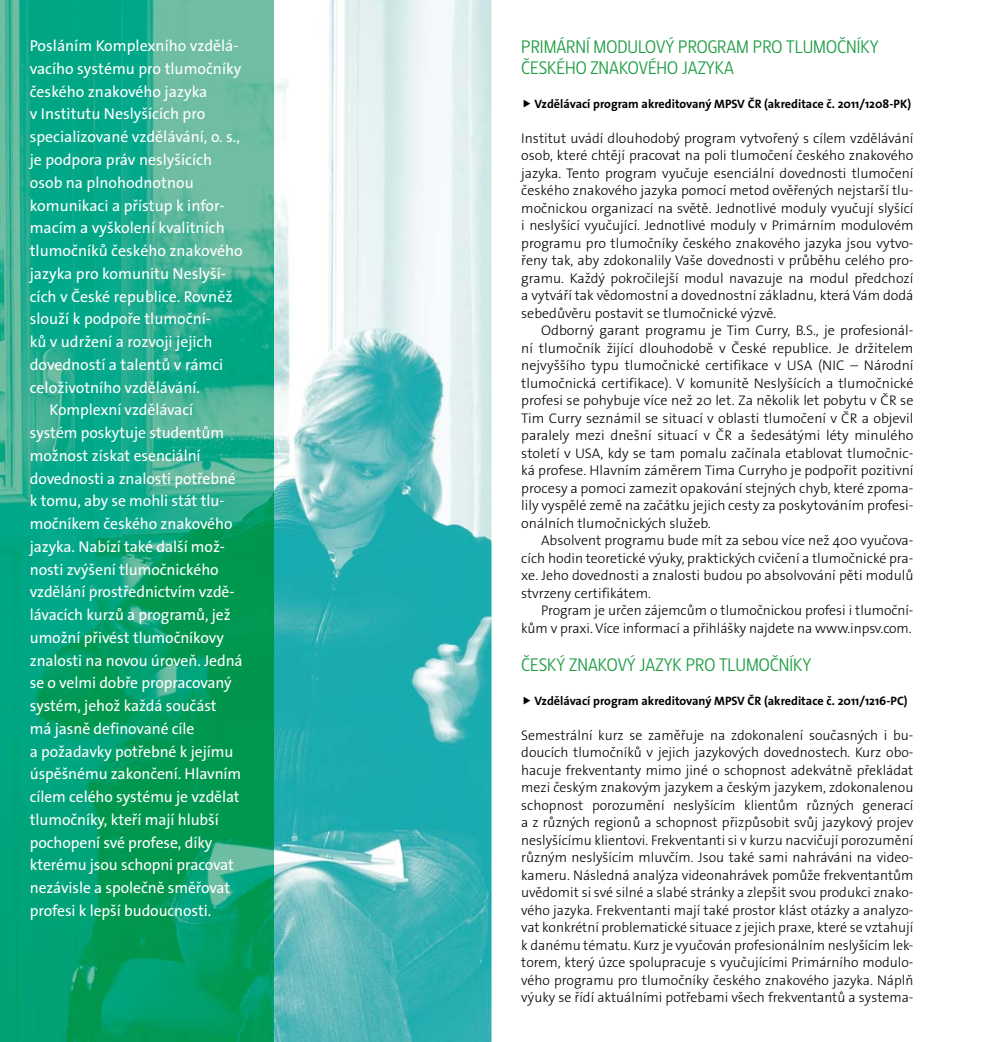
<style>
.page{position:relative;width:983px;height:1042px;background:#fff}
.page>*{position:absolute;margin:0;border:0;box-sizing:border-box;transform-origin:0 0}
.t1{font:17.5px/21px "Botanika Lite";color:#219e45}
.t2{font:15.75px "The Sans CE Regular";letter-spacing:-.005em;color:#fff}
.t3{font:14px/17.5px "The Sans CE Light";color:#000;text-align:justify}
.t4{font:12.25px "The Sans CE Bold";color:#000}
</style>
<div class="page">
<img style="left:273px;top:0;width:218px;height:1042px">
<img style="left:0;top:0;width:273px;height:1042px">
<p class="t2" style="left:30px;top:38px;width:210px">Posláním Komplexního vzdělá-</p>
<p class="t2" style="left:30px;top:61px;width:213px">vacího systému pro tlumočníky</p>
<p class="t2" style="left:30px;top:84px;width:179px">českého znakového jazyka</p>
<p class="t2" style="left:30px;top:106px;width:177px">v Institutu Neslyšících pro</p>
<p class="t2" style="left:30px;top:129px;width:212px">specializované vzdělávání, o. s.,</p>
<p class="t2" style="left:30px;top:152px;width:184px">je podpora práv neslyšících</p>
<p class="t2" style="left:30px;top:175px;width:165px">osob na plnohodnotnou</p>
<p class="t2" style="left:30px;top:197px;width:196px">komunikaci a přístup k infor-</p>
<p class="t2" style="left:30px;top:220px;width:196px">macím a vyškolení kvalitních</p>
<p class="t2" style="left:30px;top:243px;width:214px">tlumočníků českého znakového</p>
<p class="t2" style="left:30px;top:266px;width:198px">jazyka pro komunitu Neslyší-</p>
<p class="t2" style="left:30px;top:288px;width:204px">cích v České republice. Rovněž</p>
<p class="t2" style="left:30px;top:311px;width:183px">slouží k podpoře tlumoční-</p>
<p class="t2" style="left:30px;top:334px;width:184px">ků v udržení a rozvoji jejich</p>
<p class="t2" style="left:30px;top:357px;width:195px">dovedností a talentů v rámci</p>
<p class="t2" style="left:30px;top:379px;width:172px">celoživotního vzdělávání.</p>
<p class="t2" style="left:50px;top:402px;width:145px">Komplexní vzdělávací</p>
<p class="t2" style="left:30px;top:425px;width:196px">systém poskytuje studentům</p>
<p class="t2" style="left:30px;top:448px;width:172px">možnost získat esenciální</p>
<p class="t2" style="left:30px;top:470px;width:207px">dovednosti a znalosti potřebné</p>
<p class="t2" style="left:30px;top:493px;width:196px">k tomu, aby se mohli stát tlu-</p>
<p class="t2" style="left:30px;top:516px;width:204px">močníkem českého znakového</p>
<p class="t2" style="left:30px;top:539px;width:196px">jazyka. Nabízí také další mož-</p>
<p class="t2" style="left:30px;top:561px;width:190px">nosti zvýšení tlumočnického</p>
<p class="t2" style="left:30px;top:584px;width:206px">vzdělání prostřednictvím vzdě-</p>
<p class="t2" style="left:30px;top:607px;width:202px">lávacích kurzů a programů, jež</p>
<p class="t2" style="left:30px;top:630px;width:196px">umožní přivést tlumočníkovy</p>
<p class="t2" style="left:30px;top:652px;width:214px">znalosti na novou úroveň. Jedná</p>
<p class="t2" style="left:30px;top:675px;width:203px">se o velmi dobře propracovaný</p>
<p class="t2" style="left:30px;top:698px;width:188px">systém, jehož každá součást</p>
<p class="t2" style="left:30px;top:721px;width:166px">má jasně definované cíle</p>
<p class="t2" style="left:30px;top:743px;width:205px">a požadavky potřebné k jejímu</p>
<p class="t2" style="left:30px;top:766px;width:213px">úspěšnému zakončení. Hlavním</p>
<p class="t2" style="left:30px;top:789px;width:211px">cílem celého systému je vzdělat</p>
<p class="t2" style="left:30px;top:812px;width:190px">tlumočníky, kteří mají hlubší</p>
<p class="t2" style="left:30px;top:834px;width:184px">pochopení své profese, díky</p>
<p class="t2" style="left:30px;top:857px;width:206px">kterému jsou schopni pracovat</p>
<p class="t2" style="left:30px;top:880px;width:202px">nezávisle a společně směřovat</p>
<p class="t2" style="left:30px;top:903px;width:183px">profesi k lepší budoucnosti.</p>
<p class="t1" style="left:521px;top:39px;width:358px">PRIMÁRNÍ MODULOVÝ PROGRAM PRO TLUMOČNÍKY<br>ČESKÉHO ZNAKOVÉHO JAZYKA</p>
<p class="t4" style="left:534px;top:97px;width:378px">Vzdělávací program akreditovaný MPSV ČR (akreditace č. 2011/1208-PK)</p>
<p class="t3" style="left:521px;top:130px;width:393px">Institut uvádí dlouhodobý program vytvořený s cílem vzdělávání osob, které chtějí pracovat na poli tlumočení českého znakového jazyka. Tento program vyučuje esenciální dovednosti tlumočení českého znakového jazyka pomocí metod ověřených nejstarší tlu&shy;močnickou organizací na světě. Jednotlivé moduly vyučují slyšící i neslyšící vyučující. Jednotlivé moduly v Primárním modulovém programu pro tlumočníky českého znakového jazyka jsou vytvo&shy;řeny tak, aby zdokonalily Vaše dovednosti v průběhu celého pro&shy;gramu. Každý pokročilejší modul navazuje na modul předchozí a vytváří tak vědomostní a dovednostní základnu, která Vám dodá sebedůvěru postavit se tlumočnické výzvě.</p>
<p class="t3" style="left:521px;top:322px;width:393px;text-indent:20px">Odborný garant programu je Tim Curry, B.S., je profesionál&shy;ní tlumočník žijící dlouhodobě v České republice. Je držitelem nejvyššího typu tlumočnické certifikace v USA (NIC – Národní tlumočnická certifikace). V komunitě Neslyšících a tlumočnické profesi se pohybuje více než 20 let. Za několik let pobytu v ČR se Tim Curry seznámil se situací v oblasti tlumočení v ČR a objevil paralely mezi dnešní situací v ČR a šedesátými léty minulého století v USA, kdy se tam pomalu začínala etablovat tlumočnic&shy;ká profese. Hlavním záměrem Tima Curryho je podpořit pozitivní procesy a pomoci zamezit opakování stejných chyb, které zpoma&shy;lily vyspělé země na začátku jejich cesty za poskytováním profesi&shy;onálních tlumočnických služeb.</p>
<p class="t3" style="left:521px;top:532px;width:393px;text-indent:20px">Absolvent programu bude mít za sebou více než 400 vyučova&shy;cích hodin teoretické výuky, praktických cvičení a tlumočnické pra&shy;xe. Jeho dovednosti a znalosti budou po absolvování pěti modulů stvrzeny certifikátem.</p>
<p class="t3" style="left:521px;top:602px;width:393px;text-align:right">Program je určen zájemcům o tlumočnickou profesi i tlumoční&shy;kům v praxi. Více informací a přihlášky najdete na www.inpsv.com.</p>
<p class="t1" style="left:521px;top:657px;width:291px">ČESKÝ ZNAKOVÝ JAZYK PRO TLUMOČNÍKY</p>
<p class="t4" style="left:534px;top:694px;width:374px">Vzdělávací program akreditovaný MPSV ČR (akreditace č. 2011/1216-PC)</p>
<p class="t3" style="left:521px;top:726px;width:393px">Semestrální kurz se zaměřuje na zdokonalení současných i bu&shy;doucích tlumočníků v jejich jazykových dovednostech. Kurz obo&shy;hacuje frekventanty mimo jiné o schopnost adekvátně překládat mezi českým znakovým jazykem a českým jazykem, zdokonalenou schopnost porozumění neslyšícím klientům různých generací a z různých regionů a schopnost přizpůsobit svůj jazykový projev neslyšícímu klientovi. Frekventanti si v kurzu nacvičují porozumění různým neslyšícím mluvčím. Jsou také sami nahráváni na video&shy;kameru. Následná analýza videonahrávek pomůže frekventantům uvědomit si své silné a slabé stránky a zlepšit svou produkci znako&shy;vého jazyka. Frekventanti mají také prostor klást otázky a analyzo&shy;vat konkrétní problematické situace z jejich praxe, které se vztahují k danému tématu. Kurz je vyučován profesionálním neslyšícím lek&shy;torem, který úzce spolupracuje s vyučujícími Primárního modulo&shy;vého programu pro tlumočníky českého znakového jazyka. Náplň výuky se řídí aktuálními potřebami všech frekventantů a systema-</p>
</div>
